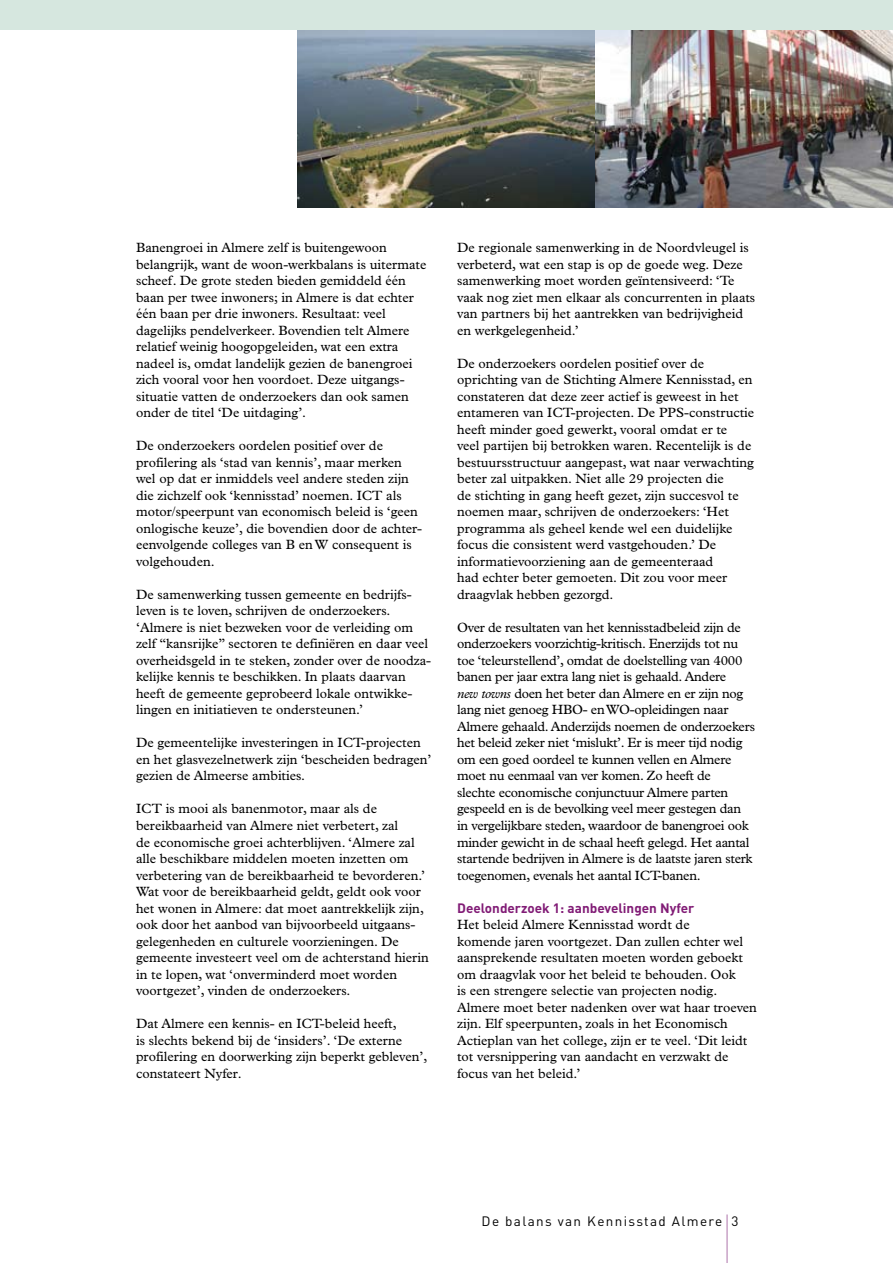
<style>
.page{position:relative;width:893px;height:1263px;background:#fff}
.page>*{position:absolute;margin:0;border:0;box-sizing:border-box;transform-origin:0 0}
.t1{font:13.5px/16.5px "Plantin Std";color:#000}
.t2{font:13.5px/16.5px "Plantin Std";letter-spacing:-.02em;color:#000}
.t3{font:700 13.5px "DIN";color:#811c76}
.t4{font:13.5px "DIN";letter-spacing:.1em;color:#000}
.s1{font-style:italic}
</style>
<div class="page">
<hr style="left:726px;top:1214px;width:2px;height:49px;background:#b17aae">
<img style="left:298px;top:30px;width:595px;height:178px">
<div style="left:0;top:0;width:893px;height:30px;background:#d6e7df"></div>
<p class="t1" style="left:136px;top:240px;width:292px">Banengroei in Almere zelf is buitengewoon belangrijk, want de woon-werkbalans is uitermate scheef. De grote steden bieden gemiddeld één baan per twee inwoners; in Almere is dat echter één baan per drie inwoners. Resultaat: veel dagelijks pendelverkeer. Bovendien telt Almere relatief weinig hoogopgeleiden, wat een extra nadeel is, omdat landelijk gezien de banengroei zich vooral voor hen voordoet. Deze uitgangs&shy;situatie vatten de onderzoekers dan ook samen onder de titel ‘De uitdaging’.</p>
<p class="t1" style="left:136px;top:438px;width:288px">De onderzoekers oordelen positief over de profilering als ‘stad van kennis’, maar merken wel op dat er inmiddels veel andere steden zijn die zichzelf ook ‘kennisstad’ noemen. ICT als motor/speerpunt van economisch beleid is ‘geen onlogische keuze’, die bovendien door de achter&shy;eenvolgende colleges van B en W consequent is volgehouden.</p>
<p class="t1" style="left:136px;top:586px;width:297px">De samenwerking tussen gemeente en bedrijfs&shy;leven is te loven, schrijven de onderzoekers. ‘Almere is niet bezweken voor de verleiding om zelf “kansrijke” sectoren te definiëren en daar veel overheidsgeld in te steken, zonder over de noodza&shy;kelijke kennis te beschikken. In plaats daarvan heeft de gemeente geprobeerd lokale ontwikke&shy;lingen en initiatieven te ondersteunen.’</p>
<p class="t1" style="left:136px;top:735px;width:297px">De gemeentelijke investeringen in ICT-projecten en het glasvezelnetwerk zijn ‘bescheiden bedragen’ gezien de Almeerse ambities.</p>
<p class="t1" style="left:136px;top:801px;width:294px">ICT is mooi als banenmotor, maar als de bereikbaarheid van Almere niet verbetert, zal<br>de economische groei achterblijven. ‘Almere zal alle beschikbare middelen moeten inzetten om verbetering van de bereikbaarheid te bevorderen.’ Wat voor de bereikbaarheid geldt, geldt ook voor het wonen in Almere: dat moet aantrekkelijk zijn, ook door het aanbod van bijvoorbeeld uitgaans&shy;gelegenheden en culturele voorzieningen. De gemeente investeert veel om de achterstand hierin in te lopen, wat ‘onverminderd moet worden voortgezet’, vinden de onderzoekers.</p>
<p class="t1" style="left:136px;top:1015px;width:293px">Dat Almere een kennis- en ICT-beleid heeft,<br>is slechts bekend bij de ‘insiders’. ‘De externe profilering en doorwerking zijn beperkt gebleven’, constateert Nyfer.</p>
<p class="t1" style="left:457px;top:240px;width:300px">De regionale samenwerking in de Noordvleugel is verbeterd, wat een stap is op de goede weg. Deze samenwerking moet worden geïntensiveerd: ‘Te vaak nog ziet men elkaar als concurrenten in plaats van partners bij het aantrekken van bedrijvigheid en werkgelegenheid.’</p>
<p class="t1" style="left:457px;top:355px;width:299px">De onderzoekers oordelen positief over de oprichting van de Stichting Almere Kennisstad, en constateren dat deze zeer actief is geweest in het entameren van ICT-projecten. De PPS-constructie heeft minder goed gewerkt, vooral omdat er te<br>veel partijen bij betrokken waren. Recentelijk is de bestuursstructuur aangepast, wat naar verwachting beter zal uitpakken. Niet alle 29 projecten die<br>de stichting in gang heeft gezet, zijn succesvol te noemen maar, schrijven de onderzoekers: ‘Het programma als geheel kende wel een duidelijke focus die consistent werd vastgehouden.’ De informatievoorziening aan de gemeenteraad<br>had echter beter gemoeten. Dit zou voor meer draagvlak hebben gezorgd.</p>
<p class="t2" style="left:457px;top:619px;width:299px">Over de resultaten van het kennisstadbeleid zijn de onderzoekers voorzichtig-kritisch. Enerzijds tot nu toe ‘teleurstellend’, omdat de doelstelling van 4000 banen per jaar extra lang niet is gehaald. Andere<br><span class="s1">new towns</span> doen het beter dan Almere en er zijn nog lang niet genoeg HBO- en WO-opleidingen naar Almere gehaald. Anderzijds noemen de onderzoekers het beleid zeker niet ‘mislukt’. Er is meer tijd nodig om een goed oordeel te kunnen vellen en Almere moet nu eenmaal van ver komen. Zo heeft de<br>slechte economische conjunctuur Almere parten gespeeld en is de bevolking veel meer gestegen dan in vergelijkbare steden, waardoor de banengroei ook minder gewicht in de schaal heeft gelegd. Het aantal startende bedrijven in Almere is de laatste jaren sterk toegenomen, evenals het aantal ICT-banen.</p>
<p class="t3" style="left:457px;top:898px;width:239px">Deelonderzoek 1: aanbevelingen Nyfer</p>
<p class="t1" style="left:457px;top:916px;width:301px">Het beleid Almere Kennisstad wordt de<br>komende jaren voortgezet. Dan zullen echter wel aansprekende resultaten moeten worden geboekt om draagvlak voor het beleid te behouden. Ook<br>is een strengere selectie van projecten nodig.<br>Almere moet beter nadenken over wat haar troeven zijn. Elf speerpunten, zoals in het Economisch Actieplan van het college, zijn er te veel. ‘Dit leidt tot versnippering van aandacht en verzwakt de focus van het beleid.’</p>
<p class="t4" style="left:482px;top:1213px;width:242px">De balans van Kennisstad Almere</p>
</div>
